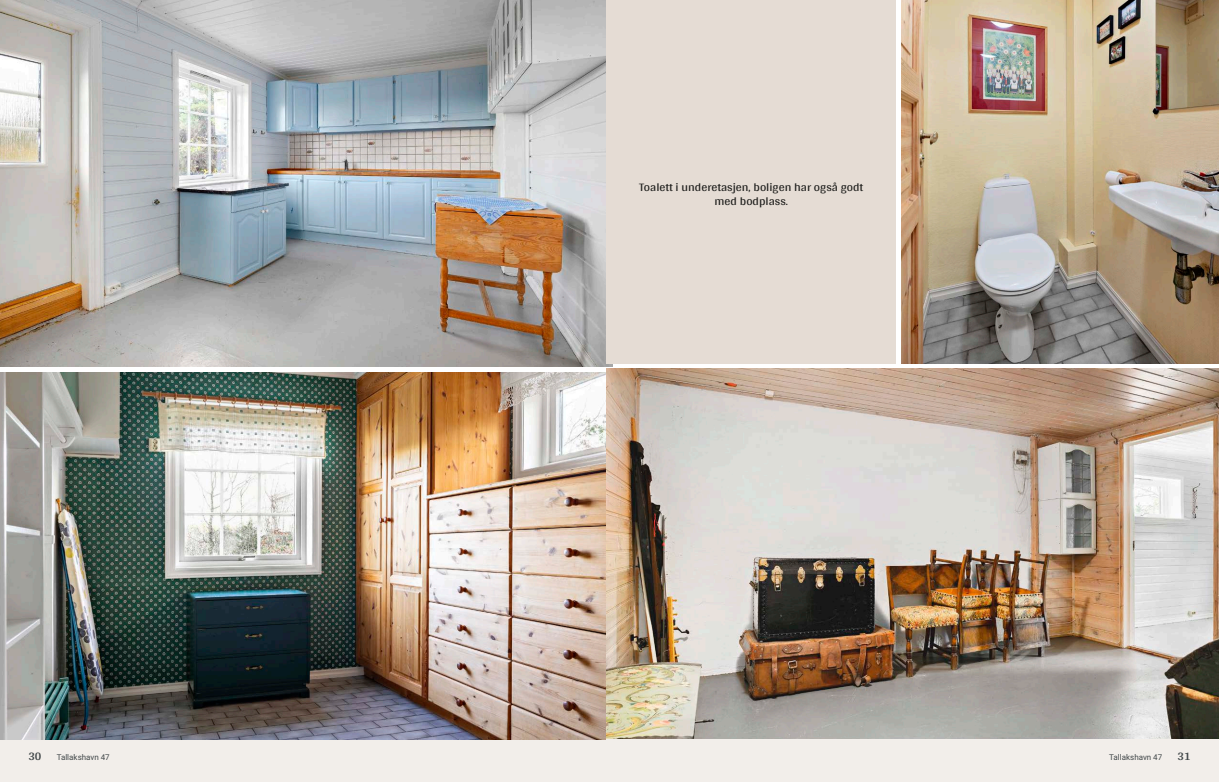
<style>
.page{position:relative;width:1219px;height:782px;background:#fff}
.page>*{position:absolute;margin:0;border:0;box-sizing:border-box;transform-origin:0 0}
.t1{font:12px/14px "Arya";color:#1d1d1b;text-align:center}
.t2{font:700 12px "Arya";color:#414749}
.t3{font:8px "Roboto Vitec";color:#414749}
</style>
<div class="page">
<div style="left:0;top:739px;width:609px;height:42px;background:#f2eeea"></div>
<img style="left:0;top:0;width:612px;height:367px">
<img style="left:0;top:372px;width:607px;height:367px">
<img style="left:607px;top:369px;width:612px;height:370px">
<img style="left:901px;top:0;width:318px;height:363px">
<div style="left:607px;top:739px;width:612px;height:42px;background:#f2eeea"></div>
<div style="left:607px;top:0;width:289px;height:363px;background:#e5dcd4"></div>
<p class="t1" style="left:639px;top:179px;width:226px">Toalett i underetasjen, boligen har også godt med bodplass.</p>
<p class="t2" style="left:28px;top:749px;width:15px">30</p>
<p class="t3" style="left:57px;top:751px;width:55px">Tallakshavn 47</p>
<p class="t3" style="left:1109px;top:751px;width:55px">Tallakshavn 47</p>
<p class="t2" style="left:1177px;top:749px;width:15px">31</p>
</div>
